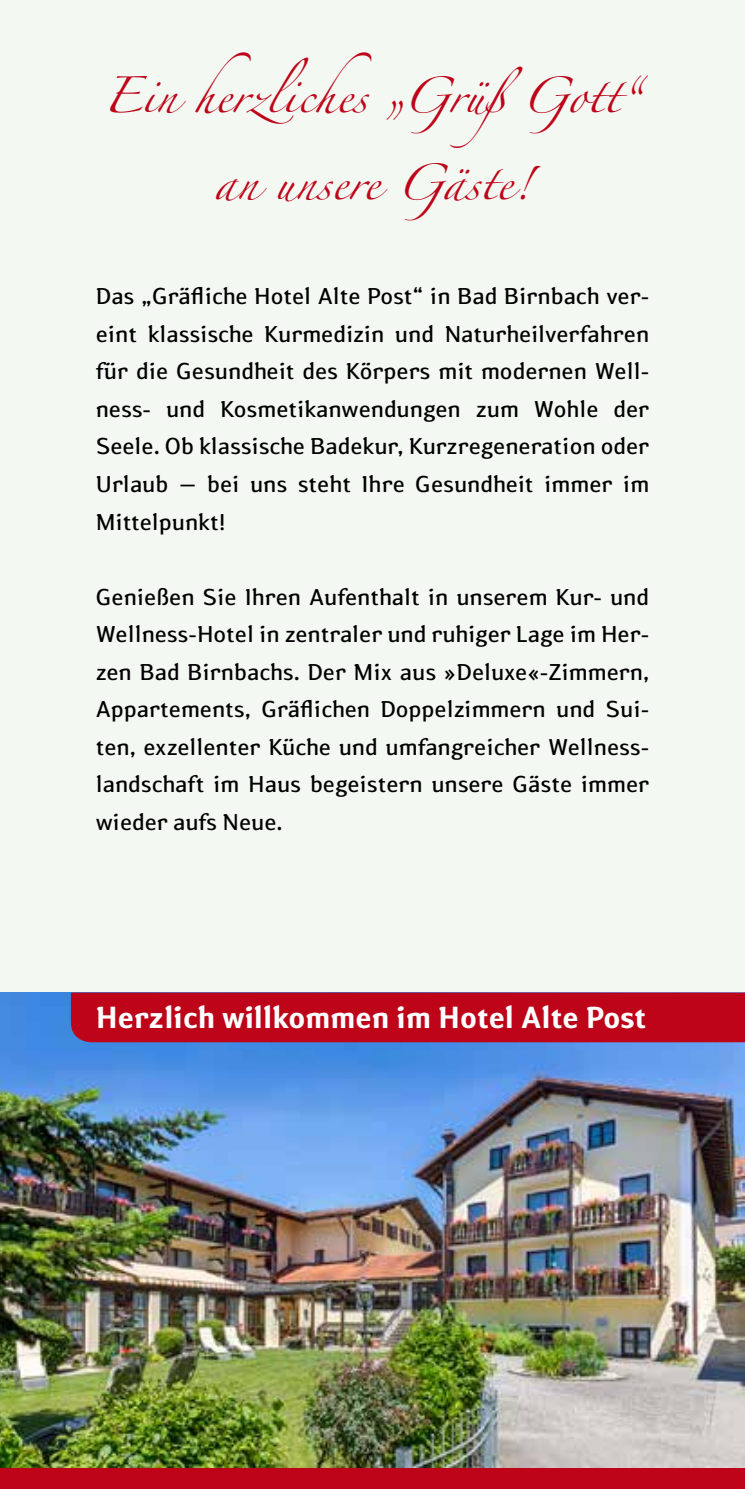
<style>
.page{position:relative;width:745px;height:1489px;background:#fff}
.page>*{position:absolute;margin:0;border:0;box-sizing:border-box;transform-origin:0 0}
.t1{font:32.5px "Zapfino";color:#be0418}
.t2{font:700 30px "Bad Birnbach Susan";color:#fff}
.t3{font:22.5px/37.5px "Bad Birnbach Susan";color:#000;text-align:justify}
</style>
<div class="page">
<div style="left:0;top:0;width:744px;height:1488px;background:#f3f8f2"></div>
<div style="left:0;top:1467px;width:744px;height:21px;background:#be0418"></div>
<img style="left:0;top:992px;width:744px;height:475px">
<div style="left:71px;top:992px;width:673px;height:50px;background:#be0418"></div>
<hr style="left:744px;top:656px;width:1px;height:77px;background:#be0418">
<h1 class="t1" style="left:103px;top:81px;width:540px">Ein herzliches „GrüßGott“</h1>
<h1 class="t1" style="left:214px;top:169px;width:318px">an unsere Gäste!</h1>
<p class="t3" style="left:96px;top:278px;width:554px">Das „Gräfliche Hotel Alte Post“ in Bad Birnbach ver&shy;eint klassische Kurmedizin und Naturheilverfahren für die Gesundheit des Körpers mit modernen Well&shy;ness- und Kosmetikanwendungen zum Wohle der Seele. Ob klassische Badekur, Kurzregeneration oder Urlaub – bei uns steht Ihre Gesundheit immer im Mittelpunkt!</p>
<p class="t3" style="left:96px;top:578px;width:554px">Genießen Sie Ihren Aufenthalt in unserem Kur- und Wellness-Hotel in zentraler und ruhiger Lage im Her&shy;zen Bad Birnbachs. Der Mix aus »Deluxe«-Zimmern, Appartements, Gräflichen Doppelzimmern und Sui&shy;ten, exzellenter Küche und umfangreicher Wellness&shy;landschaft im Haus begeistern unsere Gäste immer wieder aufs Neue.</p>
<h2 class="t2" style="left:96px;top:998px;width:551px">Herzlich willkommen im Hotel Alte Post</h2>
</div>
